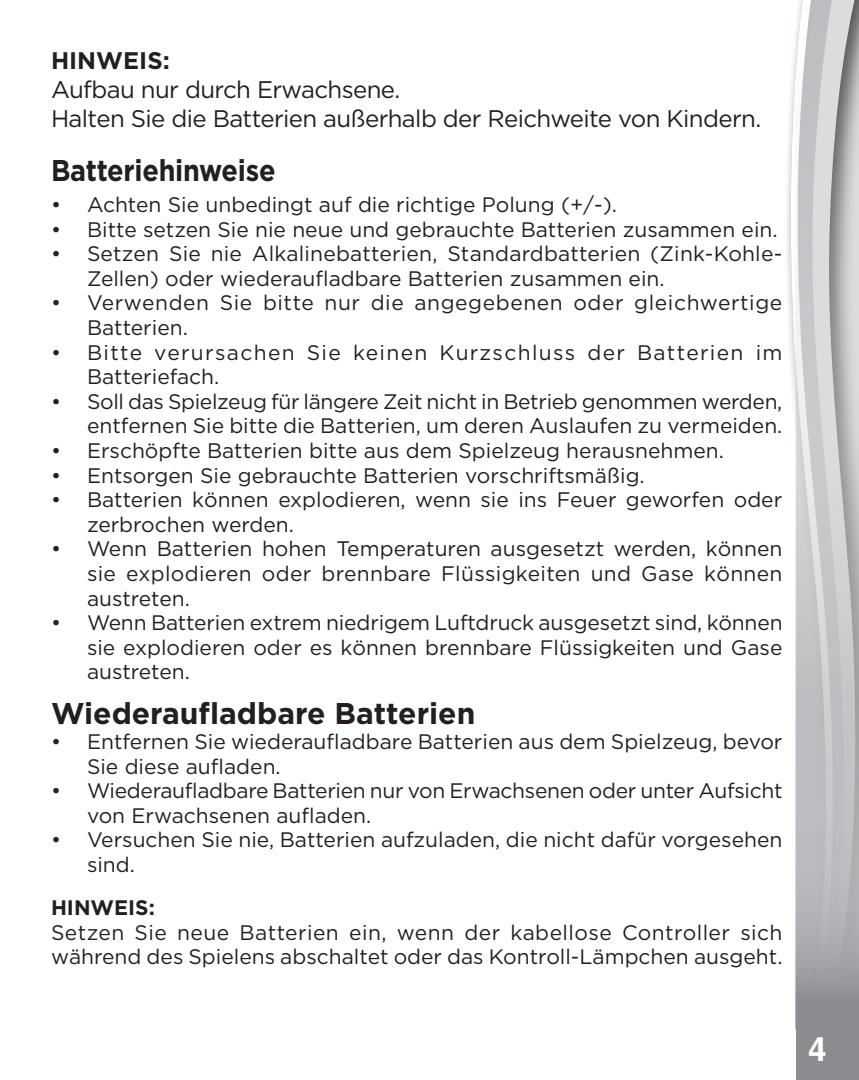
<style>
.page{position:relative;width:859px;height:1080px;background:#fff}
.page>*{position:absolute;margin:0;border:0;box-sizing:border-box;transform-origin:0 0}
.t1{font:700 33px "Helvetica";color:#fff}
.LF_text_02{font:700 30px "Gotham HTF";letter-spacing:-.01em;color:#231f20}
.LF_text_02-2{font:700 30px "Gotham HTF";letter-spacing:-.01em;color:#231f20;scale:.9 1}
.LF_text_02-3{font:24px "Gotham HTF";letter-spacing:-.025em;color:#231f20}
.LF_text_02-4{font:700 24px "Gotham HTF";color:#231f20}
.LF_text_02-5{font:21px/24.6px "Gotham HTF";color:#231f20}
.LF_text_02-6{font:21px/24.6px "Gotham HTF";letter-spacing:.065em;color:#231f20}
.LF_text_02-7{font:21px/24.6px "Gotham HTF";letter-spacing:.03em;color:#231f20}
.LF_text_02-8{font:700 21px "Gotham HTF";color:#231f20}
.s1{font-style:inherit}
</style>
<div class="page">
<div style="left:783px;top:0;width:76px;height:1080px;background:#231f20;opacity:.75"></div>
<svg style="left:790px;top:0;width:5px;height:1029px"></svg>
<svg style="left:795px;top:0;width:64px;height:1080px;background:#bdbec1"></svg>
<div style="left:738px;top:1029px;width:57px;height:51px;background:#fff"></div>
<p class="LF_text_02-4" style="left:51px;top:46px;width:120px">HINWEIS:</p>
<p class="LF_text_02-3" style="left:51px;top:76px;width:351px">Aufbau nur durch Erwachsene.</p>
<p class="LF_text_02-3" style="left:51px;top:106px;width:712px">Halten Sie die Batterien außerhalb der Reichweite von Kindern.</p>
<p class="LF_text_02-2" style="left:51px;top:153px;width:251px">Batteriehinweise</p>
<p class="LF_text_02-5" style="left:51px;top:192px;width:568px">• Achten Sie unbedingt auf die richtige Polung (+/-).</p>
<p class="LF_text_02-5" style="left:51px;top:216px;width:728px">• Bitte setzen Sie nie neue und gebrauchte Batterien zusammen ein.</p>
<p class="LF_text_02-5" style="left:87px;top:241px;width:697px;text-indent:-36px">• Setzen Sie nie Alkalinebatterien, Standardbatterien (Zink-Kohle-<br>Zellen) oder wiederaufladbare Batterien zusammen ein.</p>
<p class="LF_text_02-7" style="left:87px;top:290px;width:697px;text-indent:-36px">• Verwenden Sie bitte nur die angegebenen oder gleichwertige<br>Batterien.</p>
<p class="LF_text_02-6" style="left:87px;top:339px;width:697px;text-indent:-36px">• Bitte verursachen Sie keinen Kurzschluss der Batterien im<br>Batteriefach.</p>
<p class="LF_text_02-5" style="left:51px;top:389px;width:733px;text-align:right">• Soll das Spielzeug für längere Zeit nicht in Betrieb genommen werden, entfernen Sie bitte die Batterien, um deren Auslaufen zu vermeiden.</p>
<p class="LF_text_02-5" style="left:51px;top:438px;width:674px">• Erschöpfte Batterien bitte aus dem Spielzeug herausnehmen.</p>
<p class="LF_text_02-5" style="left:51px;top:462px;width:595px">• Entsorgen Sie gebrauchte Batterien vorschriftsmäßig.</p>
<p class="LF_text_02-5" style="left:87px;top:487px;width:697px;text-indent:-36px">• Batterien können explodieren, wenn sie ins Feuer geworfen oder zerbrochen werden.</p>
<p class="LF_text_02-5" style="left:87px;top:536px;width:697px;text-align:justify;text-indent:-36px">• Wenn Batterien hohen Temperaturen ausgesetzt werden, können sie explodieren oder brennbare Flüssigkeiten und Gase können austreten.</p>
<p class="LF_text_02-5" style="left:87px;top:610px;width:697px;text-align:justify;text-indent:-36px">• Wenn Batterien extrem niedrigem Luftdruck ausgesetzt sind, können sie explodieren oder es können brennbare Flüssigkeiten und Gase austreten.</p>
<p class="LF_text_02" style="left:51px;top:696px;width:426px">Wiederaufladbare Batterien</p>
<p class="LF_text_02-5" style="left:87px;top:729px;width:697px;text-indent:-36px">• Entfernen Sie wiederaufladbare Batterien aus dem Spielzeug, bevor<br>Sie diese aufladen.</p>
<p class="LF_text_02-5" style="left:87px;top:778px;width:697px;text-indent:-36px">• Wiederaufladbare Batterien nur von Erwachsenen oder unter Aufsicht von Erwachsenen aufladen.</p>
<p class="LF_text_02-5" style="left:87px;top:827px;width:697px;text-indent:-36px">• Versuchen Sie nie, Batterien aufzuladen, die nicht dafür vorgesehen sind.</p>
<p class="LF_text_02-8" style="left:51px;top:896px;width:105px">HINWEIS:</p>
<p class="LF_text_02-5" style="left:51px;top:920px;width:733px">Setzen Sie neue Batterien ein, wenn der kabellose Controller sich während des Spielens abschaltet oder das Kontroll-Lämpchen ausgeht.</p>
<h1 class="t1" style="left:808px;top:1021px;width:34px">4 <sup>4</sup><span class="s1">4</span></h1>
</div>
